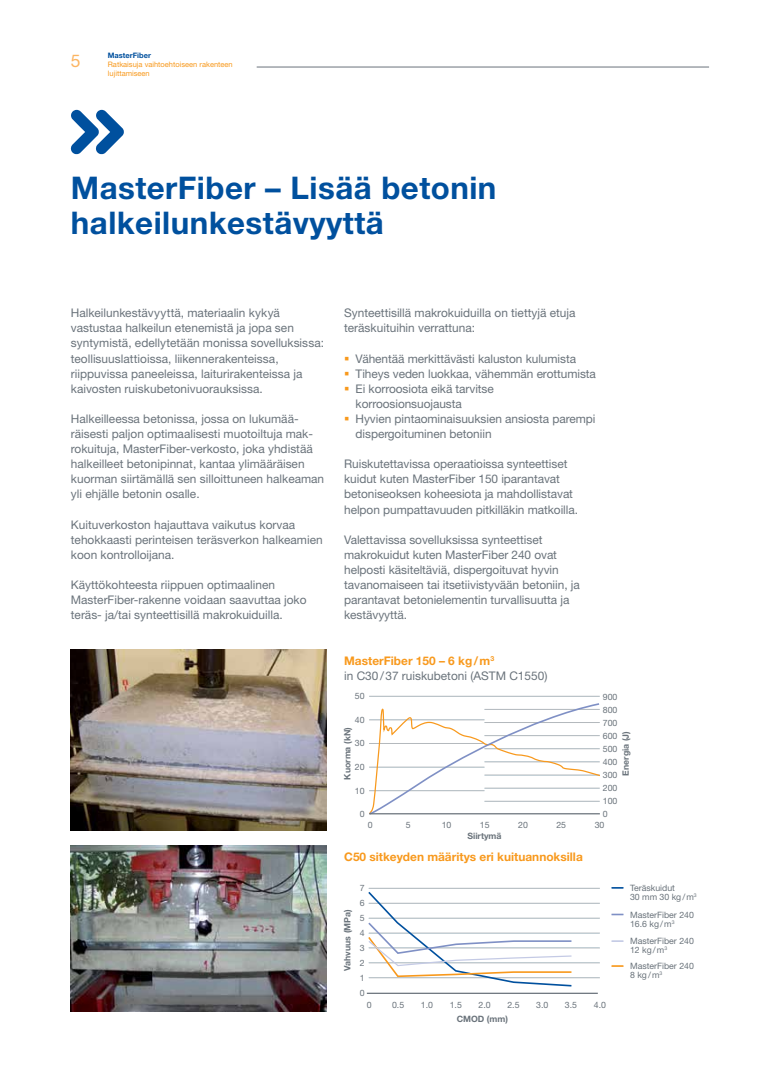
<style>
.page{position:relative;width:780px;height:1088px;background:#fff}
.page>*{position:absolute;margin:0;border:0;box-sizing:border-box;transform-origin:0 0}
.t1{font:700 31.25px/35.4px "Helvetica Neue LT Std";letter-spacing:.015em;color:#00509e}
.t2{font:17.5px "Helvetica Neue LT Std";color:#fcb562}
.t3{font:11.88px/15.1px "Helvetica Neue LT Std";color:#6a737b}
.t4{font:700 11.88px "Helvetica Neue LT Std";color:#f8991d}
.t5{font:8.75px/13px "Helvetica Neue LT Std";color:#6a737b}
.t6{font:700 8.75px "Helvetica Neue LT Std";color:#6a737b}
.t7{font:7.5px/8.9px "Helvetica Neue LT Std";color:#f8991d}
.t8{font:700 7.5px "Helvetica Neue LT Std";color:#00509e}
.s1{color:#f8991d}
.s2{font-weight:700;color:#f8991d}
</style>
<div class="page">
<hr style="left:257px;top:67px;width:452px;height:1px;background:#6a737b">
<svg style="left:71px;top:110px;width:53px;height:44px"></svg>
<img style="left:71px;top:649px;width:255px;height:181px">
<img style="left:71px;top:846px;width:255px;height:166px">
<hr style="left:369px;top:977px;width:231px;height:1px;background:#b4b9bd">
<hr style="left:369px;top:962px;width:231px;height:1px;background:#b4b9bd">
<hr style="left:369px;top:947px;width:231px;height:1px;background:#b4b9bd">
<hr style="left:369px;top:933px;width:231px;height:1px;background:#b4b9bd">
<hr style="left:369px;top:918px;width:231px;height:1px;background:#b4b9bd">
<hr style="left:369px;top:903px;width:231px;height:1px;background:#b4b9bd">
<hr style="left:369px;top:888px;width:231px;height:1px;background:#b4b9bd">
<svg style="left:368px;top:892px;width:205px;height:95px"></svg>
<hr style="left:367px;top:993px;width:230px;height:1px;background:#6a737b">
<svg style="left:611px;top:887px;width:12px;height:2px"></svg>
<svg style="left:611px;top:914px;width:12px;height:1px"></svg>
<svg style="left:611px;top:940px;width:12px;height:2px"></svg>
<svg style="left:611px;top:965px;width:12px;height:2px"></svg>
<svg style="left:369px;top:695px;width:231px;height:120px"></svg>
<hr style="left:369px;top:813px;width:231px;height:1px;background:#6a737b">
<h2 class="t2" style="left:71px;top:51px;width:11px">5</h2>
<p class="t8" style="left:108px;top:50px;width:45px">MasterFiber</p>
<p class="t7" style="left:108px;top:59px;width:126px">Ratkaisuja vaihtoehtoiseen rakenteen lujittamiseen</p>
<h1 class="t1" style="left:71px;top:169px;width:427px">MasterFiber – Lisää betonin halkeilunkestävyyttä</h1>
<p class="t3" style="left:71px;top:305px;width:254px">Halkeilunkestävyyttä, materiaalin kykyä vastustaa halkeilun etenemistä ja jopa sen syntymistä, edellytetään monissa sovelluksissa: teollisuuslattioissa, liikennerakenteissa, riippuvissa paneeleissa, laiturirakenteissa ja kaivosten ruiskubetonivuorauksissa.</p>
<p class="t3" style="left:71px;top:411px;width:255px">Halkeilleessa betonissa, jossa on lukumää&shy;räisesti paljon optimaalisesti muotoiltuja mak&shy;rokuituja, MasterFiber-verkosto, joka yhdistää halkeilleet betonipinnat, kantaa ylimääräisen kuorman siirtämällä sen silloittuneen halkeaman yli ehjälle betonin osalle.</p>
<p class="t3" style="left:71px;top:517px;width:253px">Kuituverkoston hajauttava vaikutus korvaa tehokkaasti perinteisen teräsverkon halkeamien koon kontrolloijana.</p>
<p class="t3" style="left:71px;top:577px;width:237px">Käyttökohteesta riippuen optimaalinen<br>MasterFiber-rakenne voidaan saavuttaa joko teräs- ja/tai synteettisillä makrokuiduilla.</p>
<p class="t3" style="left:344px;top:305px;width:233px">Synteettisillä makrokuiduilla on tiettyjä etuja teräskuituihin verrattuna:</p>
<p class="t3" style="left:344px;top:351px;width:233px"><span class="s1">▪</span> Vähentää merkittävästi kaluston kulumista</p>
<p class="t3" style="left:344px;top:366px;width:253px"><span class="s1">▪</span> Tiheys veden luokkaa, vähemmän erottumista</p>
<p class="t3" style="left:355px;top:381px;width:140px;text-indent:-11px"><span class="s1">▪</span> Ei korroosiota eikä tarvitse korroosionsuojausta</p>
<p class="t3" style="left:355px;top:411px;width:241px;text-indent:-11px"><span class="s1">▪</span> Hyvien pintaominaisuuksien ansiosta parempi dispergoituminen betoniin</p>
<p class="t3" style="left:344px;top:456px;width:235px">Ruiskutettavissa operaatioissa synteettiset kuidut kuten MasterFiber 150 iparantavat betoniseoksen koheesiota ja mahdollistavat helpon pumpattavuuden pitkilläkin matkoilla.</p>
<p class="t3" style="left:344px;top:532px;width:237px">Valettavissa sovelluksissa synteettiset makrokuidut kuten MasterFiber 240 ovat helposti käsiteltäviä, dispergoituvat hyvin tavanomaiseen tai itsetiivistyvään betoniin, ja parantavat betonielementin turvallisuutta ja kestävyyttä.</p>
<p class="t3" style="left:344px;top:653px;width:205px"><span class="s2">MasterFiber 150 – 6 kg/m</span><sup>3<br></sup>in C30/37 ruiskubetoni (ASTM C1550)</p>
<p class="t5" style="left:355px;top:689px;width:11px">50</p>
<p class="t5" style="left:355px;top:713px;width:11px">40</p>
<p class="t6" style="left:342px;top:780px;width:54px;rotate:-90deg">Kuorma (kN)</p>
<p class="t5" style="left:355px;top:737px;width:11px">30</p>
<p class="t5" style="left:355px;top:760px;width:11px">20</p>
<p class="t5" style="left:355px;top:784px;width:11px">10</p>
<p class="t5" style="left:360px;top:807px;width:6px">0</p>
<p class="t5" style="left:603px;top:690px;width:16px;text-align:justify">900<br>800<br>700<br>600<br>500<br>400<br>300<br>200<br>100<br>0</p>
<p class="t6" style="left:620px;top:776px;width:46px;rotate:-90deg">Energia (J)</p>
<p class="t5" style="left:367px;top:818px;width:6px">0</p>
<p class="t5" style="left:406px;top:818px;width:6px">5</p>
<p class="t5" style="left:441px;top:818px;width:11px">10</p>
<p class="t5" style="left:480px;top:818px;width:11px">15</p>
<p class="t5" style="left:518px;top:818px;width:11px">20</p>
<p class="t5" style="left:556px;top:818px;width:11px">25</p>
<p class="t5" style="left:594px;top:818px;width:11px">30</p>
<p class="t6" style="left:467px;top:830px;width:36px">Siirtymä</p>
<p class="t4" style="left:344px;top:849px;width:240px">C50 sitkeyden määritys eri kuituannoksilla</p>
<p class="t5" style="left:360px;top:880px;width:6px;line-height:14.9px;text-align:justify">7<br>6<br>5<br>4<br>3<br>2<br>1<br>0</p>
<p class="t5" style="left:367px;top:998px;width:6px">0</p>
<p class="t5" style="left:392px;top:998px;width:14px">0.5</p>
<p class="t5" style="left:421px;top:998px;width:14px">1.0</p>
<p class="t5" style="left:449px;top:998px;width:14px">1.5</p>
<p class="t5" style="left:478px;top:998px;width:14px">2.0</p>
<p class="t5" style="left:507px;top:998px;width:14px">2.5</p>
<p class="t5" style="left:536px;top:998px;width:14px">3.0</p>
<p class="t5" style="left:565px;top:998px;width:14px">3.5</p>
<p class="t5" style="left:593px;top:998px;width:14px">4.0</p>
<p class="t6" style="left:342px;top:971px;width:63px;rotate:-90deg">Vahvuus (MPa)</p>
<p class="t6" style="left:456px;top:1013px;width:53px">CMOD (mm)</p>
<p class="t5" style="left:630px;top:883px;width:68px;line-height:8.8px">Teräskuidut<br>30 mm 30 kg/m<sup>3</sup></p>
<p class="t5" style="left:630px;top:910px;width:65px;line-height:8.8px">MasterFiber 240<br>16.6 kg/m<sup>3</sup></p>
<p class="t5" style="left:630px;top:937px;width:65px;line-height:8.8px">MasterFiber 240<br>12 kg/m<sup>3</sup></p>
<p class="t5" style="left:630px;top:962px;width:65px;line-height:8.8px">MasterFiber 240<br>8 kg/m<sup>3</sup></p>
</div>
